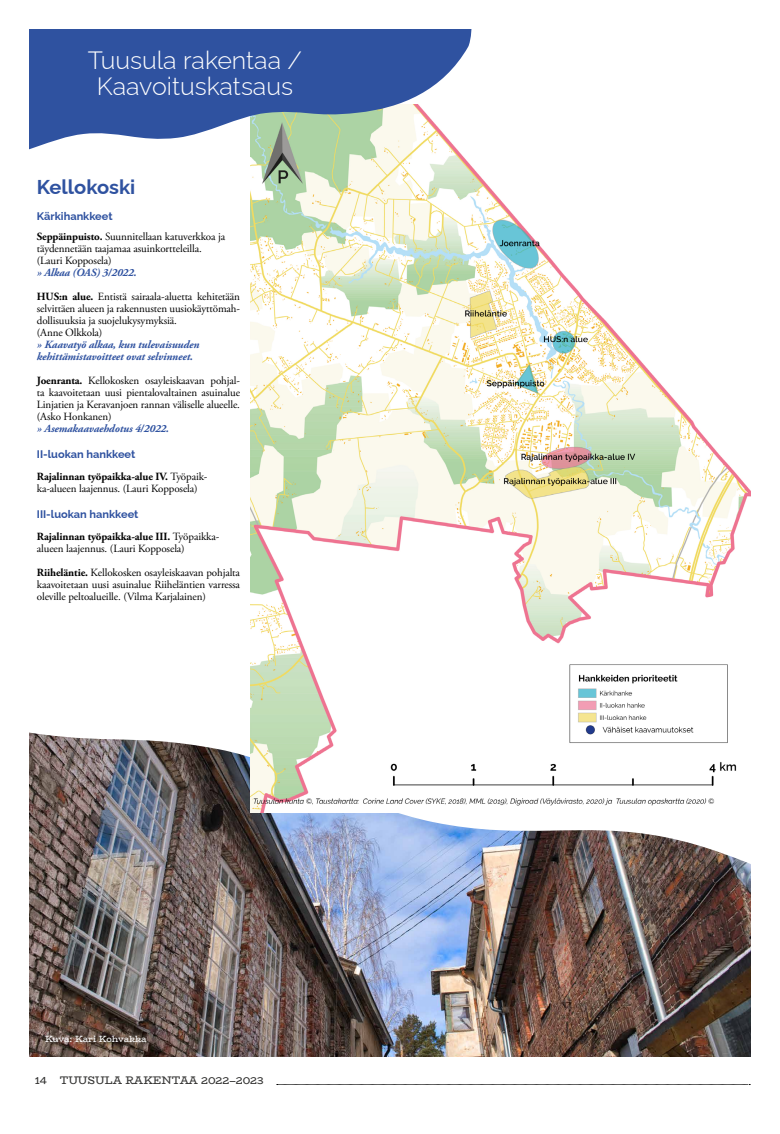
<style>
.page{position:relative;width:780px;height:1134px;background:#fff}
.page>*{position:absolute;margin:0;border:0;box-sizing:border-box;transform-origin:0 0}
.t1{font:300 25px/26px "Raleway";color:#fff;text-align:center}
.t2{font:700 20px "Raleway";color:#2f52a0}
.t3{font:11px/12px "Adobe Garamond Pro";letter-spacing:-.01em;color:#000}
.t4{font:italic 700 11px/12px "Adobe Garamond Pro";letter-spacing:-.01em;color:#2f52a0}
.t5{font:700 11px "Raleway";color:#2f52a0}
.t6{font:11px "Bio Rhyme";letter-spacing:-.005em;color:#333332}
.t7{font:9px "Bio Rhyme";letter-spacing:-.01em;color:#fff}
.s1{font-weight:700}
.s2{font-weight:700;font-style:italic;color:#2f52a0}
</style>
<div class="page">
<img style="left:29px;top:973px;width:722px;height:83px">
<img style="left:29px;top:289px;width:722px;height:684px">
<svg style="left:277px;top:1084px;width:473px;height:1px"></svg>
<img style="left:251px;top:168px;width:500px;height:644px">
<svg style="left:29px;top:29px;width:444px;height:140px;fill:#2f52a0"></svg>
<h1 class="t1" style="left:88px;top:44px;width:215px">Tuusula rakentaa /<br>Kaavoituskatsaus</h1>
<h2 class="t2" style="left:37px;top:171px;width:100px">Kellokoski</h2>
<p class="t5" style="left:37px;top:207px;width:77px">Kärkihankkeet</p>
<p class="t3" style="left:37px;top:231px;width:190px"><span class="s1">Seppäinpuisto.</span> Suunnitellaan katuverkkoa ja täydennetään taajamaa asuinkortteleilla. (Lauri Kopposela)</p>
<p class="t3" style="left:37px;top:261px;width:205px;line-height:24px"><span class="s2">» Alkaa (OAS) 3/2022.<br></span><span class="s1">HUS:n alue.</span> Entistä sairaala-aluetta kehitetään</p>
<p class="t3" style="left:37px;top:303px;width:205px">selvittäen alueen ja rakennusten uusiokäyttömah&shy;dollisuuksia ja suojelukysymyksiä.<br>(Anne Olkkola)</p>
<p class="t4" style="left:37px;top:339px;width:164px">» Kaavatyö alkaa, kun tulevaisuuden kehittämistavoitteet ovat selvinneet.</p>
<p class="t3" style="left:37px;top:375px;width:205px;text-align:justify"><span class="s1">Joenranta.</span> Kellokosken osayleiskaavan pohjal&shy;ta kaavoitetaan uusi pientalovaltainen asuinalue Linjatien ja Keravanjoen rannan väliselle alueelle. (Asko Honkanen)</p>
<p class="t4" style="left:37px;top:423px;width:134px">» Asemakaavaehdotus 4/2022.</p>
<p class="t5" style="left:37px;top:446px;width:100px">II-luokan hankkeet</p>
<p class="t3" style="left:37px;top:471px;width:172px"><span class="s1">Rajalinnan työpaikka-alue IV.</span> Työpaik&shy;ka-alueen laajennus. (Lauri Kopposela)</p>
<p class="t5" style="left:37px;top:506px;width:103px">III-luokan hankkeet</p>
<p class="t3" style="left:37px;top:531px;width:184px"><span class="s1">Rajalinnan työpaikka-alue III.</span> Työpaikka&shy;alueen laajennus. (Lauri Kopposela)</p>
<p class="t3" style="left:37px;top:567px;width:205px;text-align:justify"><span class="s1">Riiheläntie.</span> Kellokosken osayleiskaavan pohjalta kaavoitetaan uusi asuinalue Riiheläntien varressa oleville peltoalueille. (Vilma Karjalainen)</p>
<p class="t7" style="left:45px;top:1032px;width:103px">Kuva: Kari Kohvakka</p>
<p class="t6" style="left:35px;top:1071px;width:230px">14 TUUSULA RAKENTAA 2022–2023</p>
</div>
